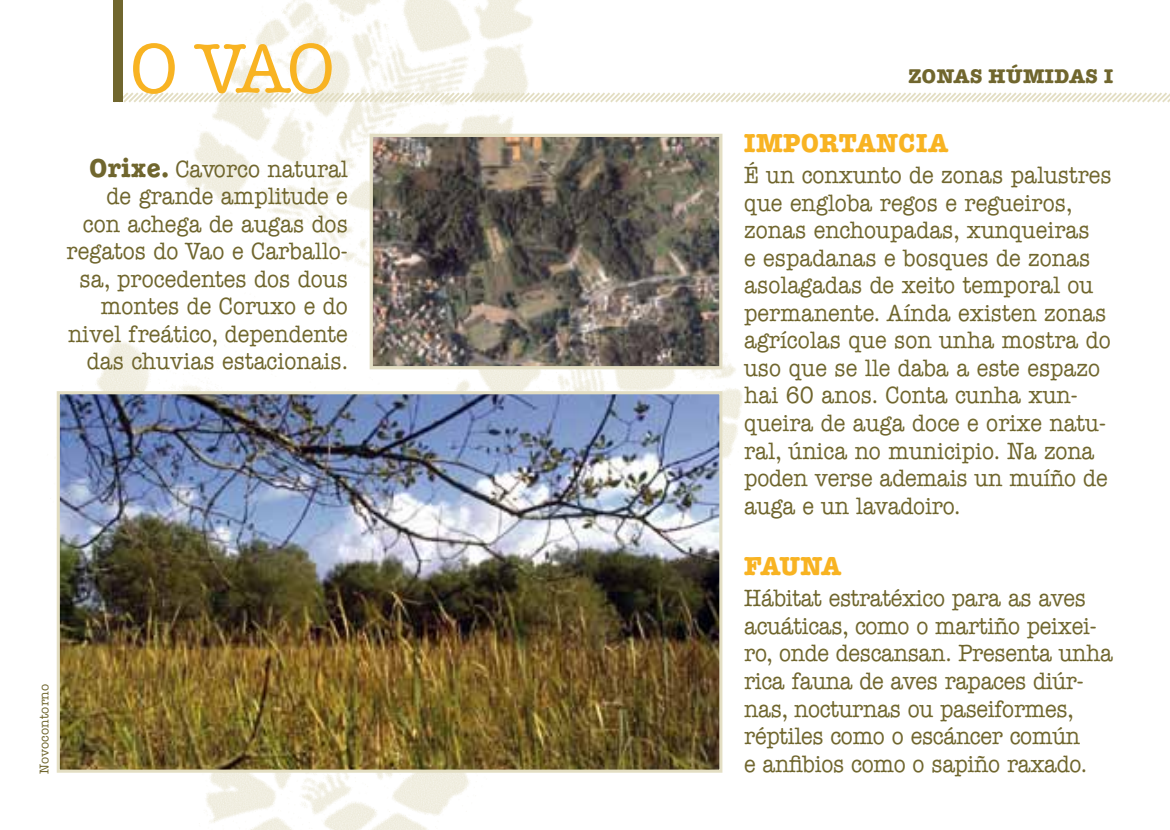
<style>
.page{position:relative;width:1170px;height:830px;background:#fff}
.page>*{position:absolute;margin:0;border:0;box-sizing:border-box;transform-origin:0 0}
.Titular{font:500 70px "American Typewriter";color:#f8b322}
.Titulo_American{font:26.25px "American Typewriter Bold A";letter-spacing:.02em;color:#f8b322;scale:.95 1}
.Texto_American{font:500 23.75px/27.5px "American Typewriter";letter-spacing:.005em;color:#70662e;scale:.9 1}
.Titulo_American-2{font:500 23.75px/27.5px "American Typewriter";letter-spacing:.005em;color:#70662e;text-align:right;scale:.9 1}
.t1{font:20px "American Typewriter Bold A";letter-spacing:.03em;color:#70662e}
.Firma_foto{font:500 12.75px "American Typewriter";letter-spacing:.02em;color:#70662e}
.s1{font-family:"American Typewriter Bold A";font-weight:400;font-size:26.25px}
</style>
<div class="page">
<img style="left:56px;top:0;width:687px;height:829px">
<svg style="left:111px;top:90px;width:1058px;height:14px"></svg>
<div style="left:113px;top:0;width:10px;height:102px;background:#70662e"></div>
<img style="left:61px;top:395px;width:657px;height:373px">
<div style="left:57px;top:391px;width:665px;height:381px;border:3px solid #e3dec3"></div>
<img style="left:373px;top:138px;width:345px;height:227px">
<div style="left:369px;top:134px;width:353px;height:235px;border:3px solid #e3dec3"></div>
<p class="Titular" style="left:130px;top:30px;width:206px">O VAO</p>
<p class="Titulo_American-2" style="left:66px;top:155px;width:315px"><span class="s1">Orixe.</span> Cavorco natural de grande amplitude e con achega de augas dos regatos do Vao e Carballo&shy;sa, procedentes dos dous montes de Coruxo e do nivel freático, dependente das chuvias estacionais.</p>
<p class="Firma_foto" style="left:37px;top:773px;width:92px;rotate:-90deg">Novocontorno</p>
<p class="t1" style="left:908px;top:65px;width:206px">ZONAS HÚMIDAS I</p>
<p class="Titulo_American" style="left:744px;top:128px;width:216px">IMPORTANCIA</p>
<p class="Texto_American" style="left:744px;top:162px;width:410px">É un conxunto de zonas palustres que engloba regos e regueiros, zonas enchoupadas, xunqueiras<br>e espadanas e bosques de zonas asolagadas de xeito temporal ou permanente. Aínda existen zonas agrícolas que son unha mostra do uso que se lle daba a este espazo hai 60 anos. Conta cunha xun&shy;queira de auga doce e orixe natu&shy;ral, única no municipio. Na zona poden verse ademais un muíño de auga e un lavadoiro.</p>
<p class="Titulo_American" style="left:744px;top:550px;width:103px">FAUNA</p>
<p class="Texto_American" style="left:744px;top:584px;width:411px">Hábitat estratéxico para as aves acuáticas, como o martiño peixei&shy;ro, onde descansan. Presenta unha rica fauna de aves rapaces diúr&shy;nas, nocturnas ou paseiformes, réptiles como o escáncer común<br>e anfibios como o sapiño raxado.</p>
</div>
